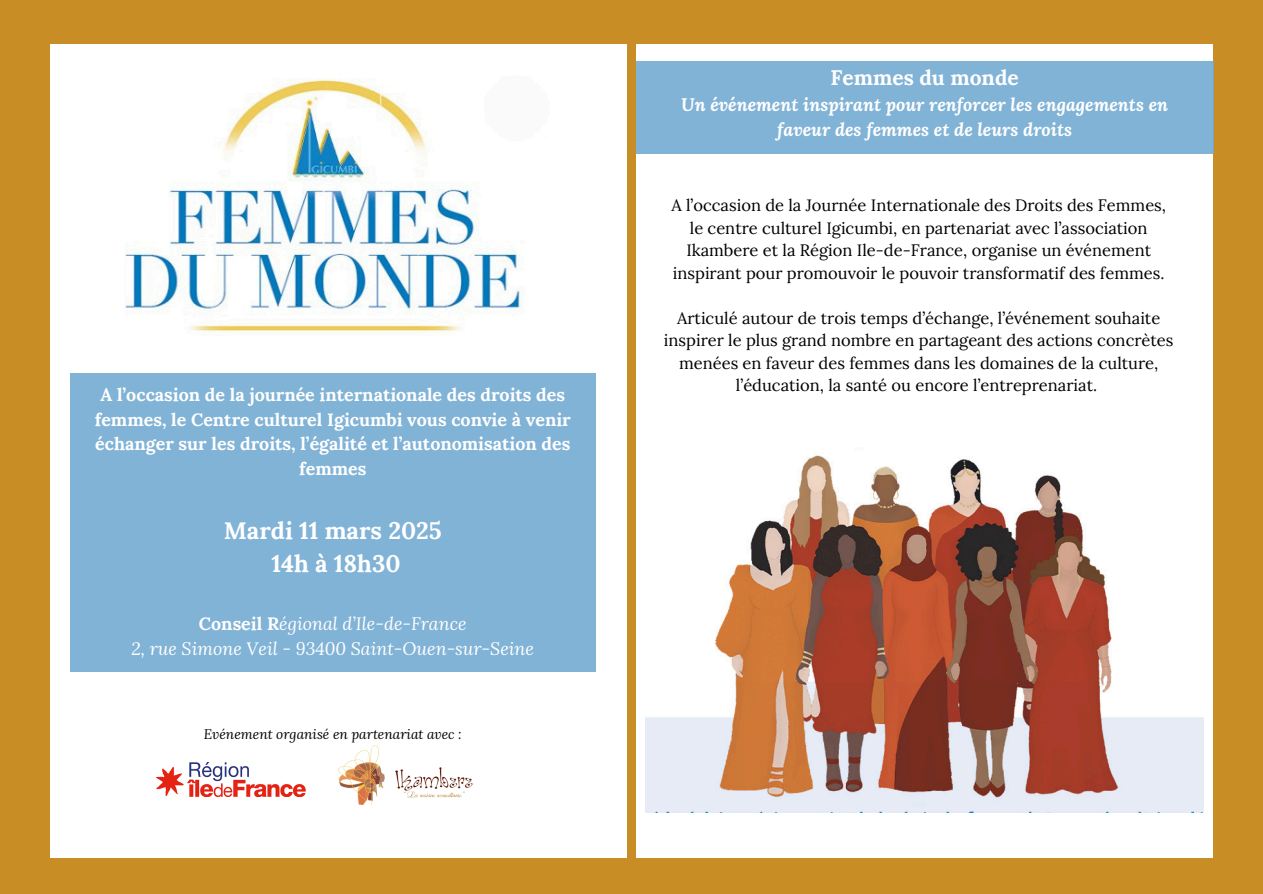
<style>
.page{position:relative;width:1263px;height:894px;background:#fff}
.page>*{position:absolute;margin:0;border:0;box-sizing:border-box;transform-origin:0 0}
.t1{font:700 23.85px/32.7px "Lora";color:#fff;text-align:center}
.t2{font:700 21px "Lora";color:#fff}
.t3{font:italic 700 18px/24.8px "Lora";color:#fff;text-align:center}
.t4{font:700 17.85px/24.8px "Lora";color:#fff;text-align:center}
.t5{font:italic 17.85px/24.8px "Lora";color:#fff;text-align:center}
.t6{font:16.5px/22.5px "Lora";color:#000;text-align:center}
.t7{font:italic 13.65px "Lora";color:#000}
.s1{font-weight:700;font-style:normal}
</style>
<div class="page">
<div style="left:0;top:0;width:1263px;height:893px;background:#c98d26"></div>
<div style="left:636px;top:44px;width:576px;height:812px;background:#fff"></div>
<div style="left:636px;top:61px;width:577px;height:92px;background:#81b3d7"></div>
<div style="left:50px;top:44px;width:576px;height:812px;background:#fff"></div>
<img style="left:157px;top:762px;width:148px;height:34px">
<div style="left:70px;top:373px;width:526px;height:298px;background:#81b3d7"></div>
<img style="left:338px;top:745px;width:46px;height:59px">
<img style="left:396px;top:767px;width:77px;height:30px">
<img style="left:646px;top:455px;width:558px;height:356px">
<img style="left:125px;top:79px;width:399px;height:254px">
<p class="t4" style="left:95px;top:382px;width:477px">A l’occasion de la journée internationale des droits des femmes, le Centre culturel Igicumbi vous convie à venir échanger sur les droits, l’égalité et l’autonomisation des femmes</p>
<p class="t1" style="left:224px;top:514px;width:220px">Mardi 11 mars 2025<br>14h à 18h30</p>
<p class="t5" style="left:131px;top:611px;width:404px"><span class="s1">Conseil R</span>égional d’Ile-de-France<br>2, rue Simone Veil - 93400 Saint-Ouen-sur-Seine</p>
<h3 class="t7" style="left:204px;top:725px;width:259px">Evénement organisé en partenariat avec :</h3>
<p class="t2" style="left:830px;top:64px;width:190px">Femmes du monde</p>
<p class="t3" style="left:681px;top:92px;width:488px">Un événement inspirant pour renforcer les engagements en faveur des femmes et de leurs droits</p>
<h2 class="t6" style="left:671px;top:194px;width:496px">A l’occasion de la Journée Internationale des Droits des Femmes, le centre culturel Igicumbi, en partenariat avec l’association Ikambere et la Région Ile-de-France, organise un événement inspirant pour promouvoir le pouvoir transformatif des femmes.</h2>
<h1 class="t6" style="left:664px;top:306px;width:511px">Articulé autour de trois temps d’échange, l’événement souhaite inspirer le plus grand nombre en partageant des actions concrètes menées en faveur des femmes dans les domaines de la culture, l’éducation, la santé ou encore l’entreprenariat.</h1>
</div>
